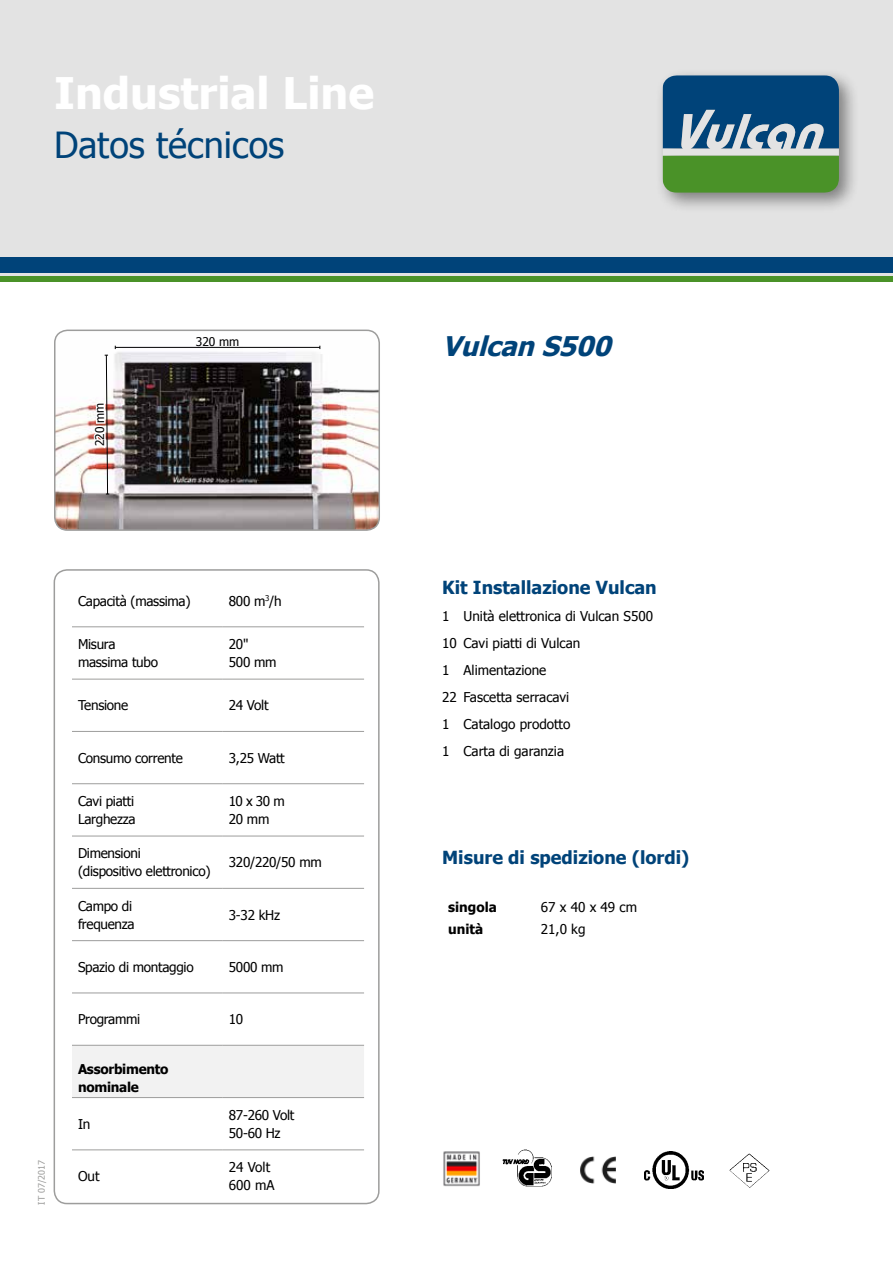
<style>
.page{position:relative;width:893px;height:1263px;background:#fff}
.page>*{position:absolute;margin:0;border:0;box-sizing:border-box;transform-origin:0 0}
.t1{font:700 43.5px "Tahoma";color:#fff}
.t2{font:36px "Tahoma";color:#004379}
.t3{font:italic 700 27px "Tahoma";color:#004379}
.t4{font:700 18px "Tahoma";color:#004379}
.t5{font:13.5px/18px "Tahoma";letter-spacing:-.02em;color:#000}
.t6{font:13.5px/27px "Tahoma";color:#000}
.t7{font:700 13.5px/18px "Tahoma";letter-spacing:-.02em;color:#000}
.t8{font:700 13.5px/22.5px "Tahoma";color:#000}
.t9{font:12px "Tahoma";letter-spacing:-.005em;color:#000}
.t10{font:9px "Tahoma";color:#9d9d9c}
</style>
<div class="page">
<div style="left:0;top:0;width:893px;height:261px;background:#e3e3e3"></div>
<div style="left:0;top:257px;width:893px;height:18px;background:#004379"></div>
<hr style="left:0;top:274px;width:893px;height:3px;background:#e3e3e3">
<div style="left:0;top:277px;width:893px;height:5px;background:#4a9228"></div>
<div style="left:655px;top:68px;width:205px;height:145px;background:#000;opacity:.45"></div>
<svg style="left:663px;top:75px;width:176px;height:118px"></svg>
<img style="left:443px;top:1151px;width:37px;height:36px">
<img style="left:502px;top:1149px;width:50px;height:38px">
<img style="left:580px;top:1156px;width:36px;height:28px">
<svg style="left:742px;top:1153px;width:7px;height:6px"></svg>
<img style="left:644px;top:1152px;width:59px;height:36px">
<div style="left:54px;top:569px;width:326px;height:635px;border:2px solid #9d9d9c;border-radius:13px"></div>
<img style="left:55px;top:330px;width:324px;height:200px">
<div style="left:54px;top:330px;width:326px;height:201px;border:2px solid #9d9d9c;border-radius:13px"></div>
<div style="left:72px;top:1046px;width:292px;height:51px;background:#f2f2f2"></div>
<hr style="left:72px;top:626px;width:151px;height:1px;background:#9d9d9c">
<hr style="left:223px;top:626px;width:141px;height:1px;background:#9d9d9c">
<hr style="left:72px;top:679px;width:151px;height:1px;background:#9d9d9c">
<hr style="left:223px;top:679px;width:141px;height:1px;background:#9d9d9c">
<hr style="left:72px;top:731px;width:151px;height:1px;background:#9d9d9c">
<hr style="left:223px;top:731px;width:141px;height:1px;background:#9d9d9c">
<hr style="left:72px;top:783px;width:151px;height:1px;background:#9d9d9c">
<hr style="left:223px;top:783px;width:141px;height:1px;background:#9d9d9c">
<hr style="left:72px;top:836px;width:151px;height:1px;background:#9d9d9c">
<hr style="left:223px;top:836px;width:141px;height:1px;background:#9d9d9c">
<hr style="left:72px;top:888px;width:151px;height:1px;background:#9d9d9c">
<hr style="left:223px;top:888px;width:141px;height:1px;background:#9d9d9c">
<hr style="left:72px;top:940px;width:151px;height:1px;background:#9d9d9c">
<hr style="left:223px;top:940px;width:141px;height:1px;background:#9d9d9c">
<hr style="left:72px;top:992px;width:151px;height:1px;background:#9d9d9c">
<hr style="left:223px;top:992px;width:141px;height:1px;background:#9d9d9c">
<hr style="left:72px;top:1045px;width:151px;height:1px;background:#9d9d9c">
<hr style="left:223px;top:1045px;width:141px;height:1px;background:#9d9d9c">
<hr style="left:72px;top:1097px;width:151px;height:1px;background:#9d9d9c">
<hr style="left:223px;top:1097px;width:141px;height:1px;background:#9d9d9c">
<hr style="left:72px;top:1149px;width:151px;height:1px;background:#9d9d9c">
<hr style="left:223px;top:1149px;width:141px;height:1px;background:#9d9d9c">
<svg style="left:91px;top:354px;width:18px;height:141px"></svg>
<hr style="left:115px;top:347px;width:205px;height:1px;background:#000">
<h1 class="t1" style="left:54px;top:62px;width:322px">Industrial Line</h1>
<h2 class="t2" style="left:54px;top:121px;width:232px">Datos técnicos</h2>
<p class="t9" style="left:92px;top:446px;width:45px;rotate:-90deg">220 mm</p>
<p class="t9" style="left:196px;top:333px;width:45px">320 mm</p>
<p class="t10" style="left:35px;top:1204px;width:46px;rotate:-90deg">IT 07/2017</p>
<p class="t5" style="left:78px;top:591px;width:114px">Capacità (massima)</p>
<p class="t5" style="left:229px;top:591px;width:54px">800 m<sup>3</sup>/h</p>
<p class="t5" style="left:78px;top:635px;width:82px">Misura massima tubo</p>
<p class="t5" style="left:229px;top:635px;width:49px">20"<br>500 mm</p>
<p class="t5" style="left:78px;top:696px;width:52px">Tensione</p>
<p class="t5" style="left:229px;top:696px;width:41px">24 Volt</p>
<p class="t5" style="left:78px;top:748px;width:106px">Consumo corrente</p>
<p class="t5" style="left:229px;top:748px;width:57px">3,25 Watt</p>
<p class="t5" style="left:78px;top:791px;width:59px">Cavi piatti<br>Larghezza</p>
<p class="t5" style="left:229px;top:791px;width:57px">10 x 30 m<br>20 mm</p>
<p class="t5" style="left:78px;top:844px;width:134px">Dimensioni<br>(dispositivo elettronico)</p>
<p class="t5" style="left:229px;top:853px;width:94px">320/220/50 mm</p>
<p class="t5" style="left:78px;top:896px;width:58px">Campo di frequenza</p>
<p class="t5" style="left:229px;top:905px;width:53px">3-32 kHz</p>
<p class="t5" style="left:78px;top:957px;width:117px">Spazio di montaggio</p>
<p class="t5" style="left:229px;top:957px;width:56px">5000 mm</p>
<p class="t5" style="left:78px;top:1010px;width:64px">Programmi</p>
<p class="t5" style="left:229px;top:1010px;width:16px">10</p>
<p class="t7" style="left:78px;top:1059px;width:92px">Assorbimento nominale</p>
<p class="t5" style="left:78px;top:1114px;width:14px">In</p>
<p class="t5" style="left:229px;top:1105px;width:67px">87-260 Volt<br>50-60 Hz</p>
<p class="t5" style="left:78px;top:1166px;width:23px">Out</p>
<p class="t6" style="left:229px;top:1157px;width:47px;line-height:18px">24 Volt<br>600 mA</p>
<h3 class="t3" style="left:442px;top:327px;width:179px">Vulcan S500</h3>
<h3 class="t4" style="left:442px;top:575px;width:216px">Kit Installazione Vulcan</h3>
<p class="t6" style="left:442px;top:602px;width:212px">1 Unità elettronica di Vulcan S500<br>10 Cavi piatti di Vulcan<br>1 Alimentazione<br>22 Fascetta serracavi<br>1 Catalogo prodotto<br>1 Carta di garanzia</p>
<h3 class="t4" style="left:442px;top:845px;width:249px">Misure di spedizione (lordi)</h3>
<p class="t8" style="left:448px;top:894px;width:50px">singola unità</p>
<p class="t6" style="left:541px;top:895px;width:98px;line-height:22.5px">67 x 40 x 49 cm<br>21,0 kg</p>
</div>
